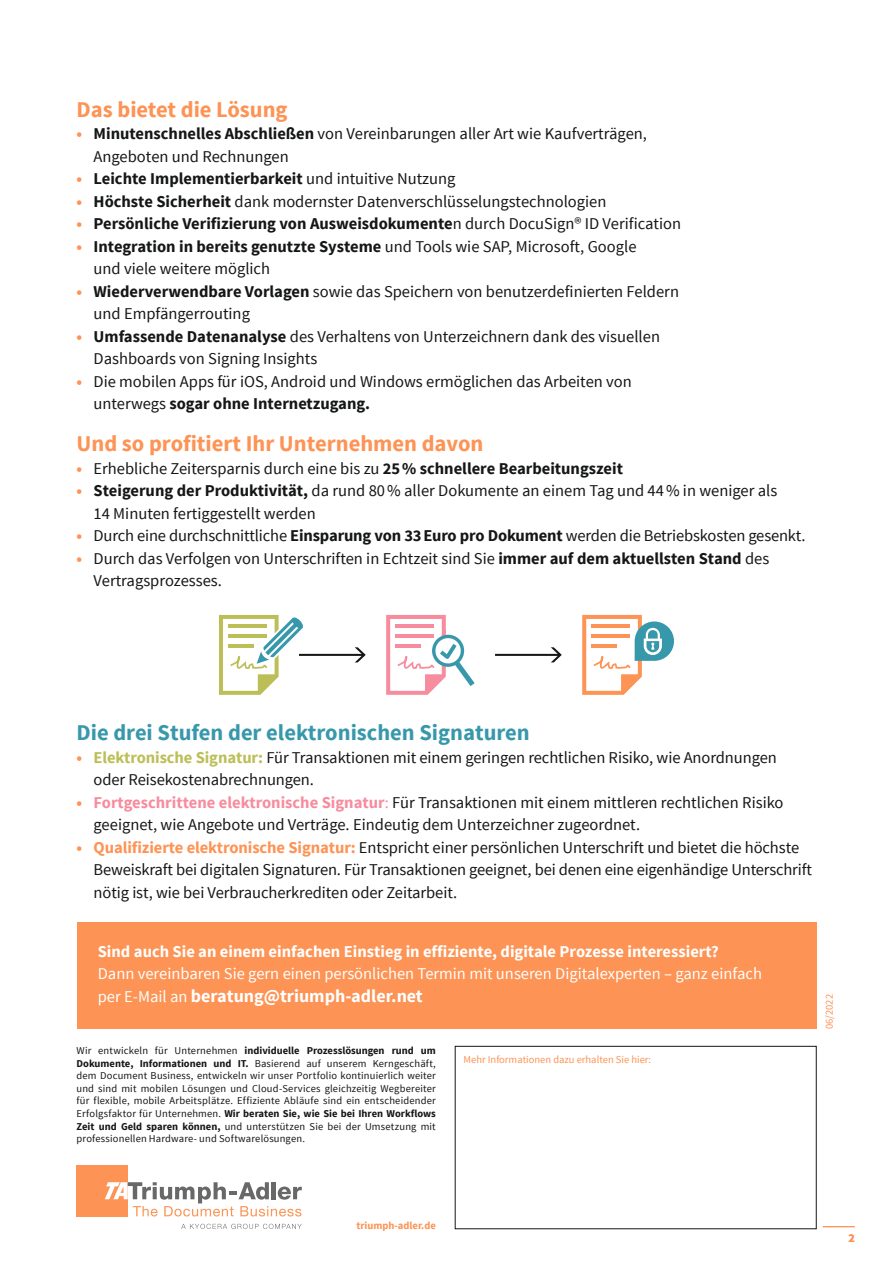
<style>
.page{position:relative;width:893px;height:1263px;background:#fff}
.page>*{position:absolute;margin:0;border:0;box-sizing:border-box;transform-origin:0 0}
.t1{font:700 22.5px "Source Sans Pro";color:#fd9354}
.t2{font:700 22.5px "Source Sans Pro";color:#3898ab}
.t3{font:700 18px "Source Sans Pro";color:#fff}
.t4{font:16.5px/22.5px "Source Sans Pro";color:#151616}
.t5{font:700 16.5px "Source Sans Pro";color:#151616}
.t6{font:16.5px "Source Sans Pro";color:#fff}
.t7{font:700 16.5px "Source Sans Pro";color:#fff}
.t8{font:700 12px "Source Sans Pro";color:#fd9354}
.t9{font:10.5px/12.6px "Source Sans Pro";letter-spacing:.015em;color:#151616;text-align:justify}
.t10{font:10.5px "Source Sans Pro";color:#fd9354}
.t11{font:700 10.5px "Source Sans Pro";color:#fd9354}
.s1{font-weight:700;color:#fd9354}
.s2{font-weight:700}
.s3{color:#fd9354}
.s4{font-weight:400}
.s5{font-weight:700;color:#bcbf57}
.s6{font-weight:700;color:#f78c9e}
.s7{color:#f78c9e}
.s8{font-weight:400;font-size:16.5px}
</style>
<div class="page">
<div style="left:455px;top:1046px;width:361px;height:183px;border:1px solid #151616"></div>
<div style="left:77px;top:923px;width:739px;height:106px;background:#fd9354"></div>
<svg style="left:495px;top:647px;width:67px;height:15px"></svg>
<svg style="left:582px;top:615px;width:92px;height:80px"></svg>
<svg style="left:386px;top:615px;width:89px;height:80px"></svg>
<svg style="left:219px;top:615px;width:147px;height:80px"></svg>
<hr style="left:823px;top:1226px;width:32px;height:1px;background:#fd9354">
<div style="left:77px;top:1165px;width:51px;height:51px;background:#fd9354"></div>
<svg style="left:105px;top:1182px;width:197px;height:34px"></svg>
<svg style="left:181px;top:1224px;width:121px;height:5px"></svg>
<h1 class="t1" style="left:77px;top:95px;width:213px">Das bietet die Lösung</h1>
<p class="t4" style="left:94px;top:123px;width:555px;text-indent:-17px"><span class="s1">•</span> <span class="s2">Minutenschnelles Abschließen</span> von Vereinbarungen aller Art wie Kaufverträgen,<br>Angeboten und Rechnungen</p>
<p class="t5" style="left:77px;top:168px;width:380px"><span class="s3">•</span> Leichte Implementierbarkeit <span class="s4">und intuitive Nutzung</span></p>
<p class="t4" style="left:77px;top:190px;width:531px"><span class="s1">•</span> <span class="s2">Höchste Sicherheit</span> dank modernster Datenverschlüsselungstechnologien</p>
<p class="t5" style="left:77px;top:213px;width:606px"><span class="s3">•</span> Persönliche Verifizierung von Ausweisdokumente<span class="s4">n durch DocuSign® ID Verification</span></p>
<p class="t4" style="left:94px;top:235px;width:544px;text-indent:-17px"><span class="s1">•</span> <span class="s2">Integration in bereits genutzte Systeme</span> und Tools wie SAP, Microsoft, Google und viele weitere möglich</p>
<p class="t4" style="left:94px;top:280px;width:587px;text-indent:-17px"><span class="s1">•</span> <span class="s2">Wiederverwendbare Vorlagen</span> sowie das Speichern von benutzerdefinierten Feldern und Empfängerrouting</p>
<p class="t4" style="left:94px;top:325px;width:568px;text-indent:-17px"><span class="s1">•</span> <span class="s2">Umfassende Datenanalyse</span> des Verhaltens von Unterzeichnern dank des visuellen<br>Dashboards von Signing Insights</p>
<p class="t4" style="left:94px;top:370px;width:540px;text-indent:-17px"><span class="s1">•</span> Die mobilen Apps für iOS, Android und Windows ermöglichen das Arbeiten von unterwegs <span class="s2">sogar ohne Internetzugang.</span></p>
<h1 class="t1" style="left:77px;top:429px;width:408px">Und so profitiert Ihr Unternehmen davon</h1>
<p class="t4" style="left:77px;top:457px;width:548px"><span class="s1">•</span> Erhebliche Zeitersparnis durch eine bis zu <span class="s2">25% schnellere Bearbeitungszeit</span></p>
<p class="t4" style="left:94px;top:480px;width:685px;text-indent:-17px"><span class="s1">•</span> <span class="s2">Steigerung der Produktivität,</span> da rund 80% aller Dokumente an einem Tag und 44% in weniger als<br>14 Minuten fertiggestellt werden</p>
<p class="t4" style="left:77px;top:525px;width:730px"><span class="s1">•</span> Durch eine durchschnittliche <span class="s2">Einsparung von 33Euro pro Dokument</span> werden die Betriebskosten gesenkt.</p>
<p class="t4" style="left:94px;top:547px;width:677px;text-indent:-17px"><span class="s1">•</span> Durch das Verfolgen von Unterschriften in Echtzeit sind Sie <span class="s2">immer auf dem aktuellsten Stand</span> des<br>Vertragsprozesses.</p>
<h1 class="t2" style="left:77px;top:718px;width:455px">Die drei Stufen der elektronischen Signaturen</h1>
<p class="t4" style="left:94px;top:746px;width:685px;text-indent:-17px"><span class="s1">•</span> <span class="s5">Elektronische Signatur:</span> Für Transaktionen mit einem geringen rechtlichen Risiko, wie Anordnungen oder Reisekostenabrechnungen.</p>
<p class="t4" style="left:94px;top:791px;width:691px;text-indent:-17px"><span class="s1">•</span> <span class="s6">Fortgeschrittene elektronische Signatur</span><span class="s7">:</span> Für Transaktionen mit einem mittleren rechtlichen Risiko geeignet, wie Angebote und Verträge. Eindeutig dem Unterzeichner zugeordnet.</p>
<p class="t4" style="left:94px;top:836px;width:720px;text-indent:-17px"><span class="s1">• Qualifizierte elektronische Signatur:</span> Entspricht einer persönlichen Unterschrift und bietet die höchste<br>Beweiskraft bei digitalen Signaturen. Für Transaktionen geeignet, bei denen eine eigenhändige Unterschrift nötig ist, wie bei Verbraucherkrediten oder Zeitarbeit.</p>
<p class="t7" style="left:98px;top:940px;width:622px">Sind auch Sie an einem einfachen Einstieg in effiziente, digitale Prozesse interessiert?</p>
<p class="t6" style="left:98px;top:963px;width:666px">Dann vereinbaren Sie gern einen persönlichen Termin mit unseren Digitalexperten – ganz einfach</p>
<p class="t3" style="left:98px;top:984px;width:327px"><span class="s8">per E-Mail an</span> beratung@triumph-adler.net</p>
<p class="t9" style="left:77px;top:1044px;width:361px">Wir entwickeln für Unternehmen <span class="s2">individuelle Prozesslösungen rund um Dokumente, Informationen und IT.</span> Basierend auf unserem Kerngeschäft, dem Document Business, entwickeln wir unser Portfolio kontinuierlich weiter und sind mit mobilen Lösungen und Cloud-Services gleichzeitig Wegbereiter für flexible, mobile Arbeitsplätze. Effiziente Abläufe sind ein entscheidender Erfolgsfaktor für Unternehmen. <span class="s2">Wir beraten Sie, wie Sie bei Ihren Workflows Zeit und Geld sparen können,</span> und unterstützen Sie bei der Umsetzung mit professionellen Hardware- und Softwarelösungen.</p>
<p class="t10" style="left:463px;top:1052px;width:189px">Mehr Informationen dazu erhalten Sie hier:</p>
<p class="t10" style="left:823px;top:1029px;width:36px;rotate:-90deg">06/2022</p>
<p class="t11" style="left:356px;top:1218px;width:81px">triumph-adler.de</p>
<p class="t8" style="left:848px;top:1230px;width:8px">2</p>
</div>
